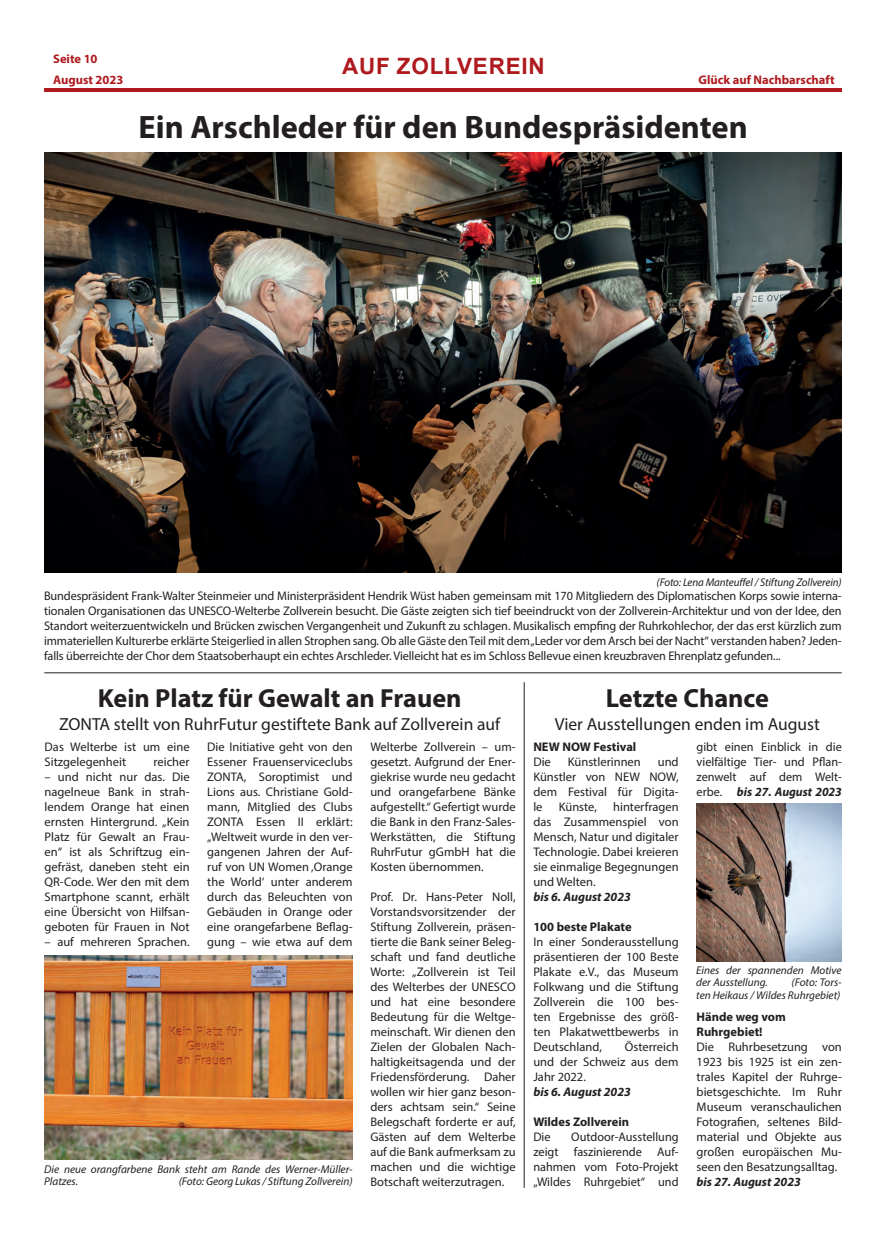
<style>
.page{position:relative;width:886px;height:1241px;background:#fff}
.page>*{position:absolute;margin:0;border:0;box-sizing:border-box;transform-origin:0 0}
.t1{font:700 32.5px "Myriad Pro";color:#231f20}
.t2{font:700 26.25px "Myriad Pro";color:#231f20}
.t3{font:700 22.5px "Arial";letter-spacing:.035em;color:#ae1a1e}
.t4{font:17.5px "Myriad Pro";color:#231f20}
.t5{font:12.5px/15px "Myriad Pro";color:#231f20;text-align:justify}
.t6{font:700 12.5px/15px "Myriad Pro";color:#231f20}
.t7{font:italic 700 12.5px "Myriad Pro";color:#231f20}
.t8{font:700 12.5px "Myriad Pro";color:#ae1a1e}
.t9{font:italic 11.25px/12.5px "Myriad Pro";color:#231f20}
.s1{font-weight:700;font-style:italic}
</style>
<div class="page">
<hr style="left:44px;top:88px;width:798px;height:4px;background:#ae1a1e">
<img style="left:44px;top:152px;width:798px;height:421px">
<img style="left:44px;top:955px;width:309px;height:205px">
<hr style="left:44px;top:672px;width:798px;height:1px;background:#231f20">
<img style="left:696px;top:803px;width:146px;height:158px">
<hr style="left:524px;top:682px;width:1px;height:505px;background:#231f20">
<p class="t8" style="left:53px;top:50px;width:46px">Seite 10</p>
<h3 class="t3" style="left:342px;top:50px;width:204px">AUF ZOLLVEREIN</h3>
<p class="t8" style="left:53px;top:71px;width:72px">August 2023</p>
<p class="t8" style="left:699px;top:71px;width:137px">Glück auf Nachbarschaft</p>
<h1 class="t1" style="left:139px;top:105px;width:610px">Ein Arschleder für den Bundespräsidenten</h1>
<p class="t9" style="left:657px;top:575px;width:187px">(Foto: Lena Manteuffel / Stiftung Zollverein)</p>
<p class="t5" style="left:44px;top:588px;width:799px">Bundespräsident Frank-Walter Steinmeier und Ministerpräsident Hendrik Wüst haben gemeinsam mit 170 Mitgliedern des Diplomatischen Korps sowie interna&shy;tionalen Organisationen das UNESCO-Welterbe Zollverein besucht. Die Gäste zeigten sich tief beeindruckt von der Zollverein-Architektur und von der Idee, den Standort weiterzuentwickeln und Brücken zwischen Vergangenheit und Zukunft zu schlagen. Musikalisch empfing der Ruhrkohlechor, der das erst kürzlich zum immateriellen Kulturerbe erklärte Steigerlied in allen Strophen sang. Ob alle Gäste den Teil mit dem „Leder vor dem Arsch bei der Nacht“ verstanden haben? Jeden&shy;falls überreichte der Chor dem Staatsoberhaupt ein echtes Arschleder. Vielleicht hat es im Schloss Bellevue einen kreuzbraven Ehrenplatz gefunden...</p>
<h2 class="t2" style="left:98px;top:680px;width:365px">Kein Platz für Gewalt an Frauen</h2>
<h3 class="t4" style="left:59px;top:713px;width:443px">ZONTA stellt von RuhrFutur gestiftete Bank auf Zollverein auf</h3>
<p class="t5" style="left:207px;top:738px;width:147px">Die Initiative geht von den Essener Frauenserviceclubs ZONTA, Soroptimist und Lions aus. Christiane Gold&shy;mann, Mitglied des Clubs ZONTA Essen II erklärt: „Weltweit wurde in den ver&shy;gangenen Jahren der Auf&shy;ruf von UN Women ‚Orange the World‘ unter anderem durch das Beleuchten von Gebäuden in Orange oder eine orangefarbene Beflag&shy;gung – wie etwa auf dem</p>
<p class="t5" style="left:45px;top:738px;width:146px">Das Welterbe ist um eine<br>Sitzgelegenheit</p>
<p class="t5" style="left:370px;top:738px;width:147px">Welterbe Zollverein – um&shy;gesetzt. Aufgrund der Ener&shy;giekrise wurde neu gedacht und orangefarbene Bänke aufgestellt.“ Gefertigt wurde die Bank in den Franz-Sales-Werkstätten, die Stiftung RuhrFutur gGmbH hat die Kosten übernommen.</p>
<p class="t5" style="left:370px;top:888px;width:147px">Prof. Dr. Hans-Peter Noll, Vorstandsvorsitzender der Stiftung Zollverein, präsen&shy;tierte die Bank seiner Beleg&shy;schaft und fand deutliche Worte: „Zollverein ist Teil des Welterbes der UNESCO und hat eine besondere Bedeutung für die Weltge&shy;meinschaft. Wir dienen den Zielen der Globalen Nach&shy;haltigkeitsagenda und der Friedensförderung. Daher wollen wir hier ganz beson&shy;ders achtsam sein.“ Seine Belegschaft forderte er auf, Gästen auf dem Welterbe auf die Bank aufmerksam zu machen und die wichtige Botschaft weiterzutragen.</p>
<p class="t5" style="left:154px;top:753px;width:38px">reicher</p>
<p class="t5" style="left:45px;top:768px;width:146px">– und nicht nur das. Die nagelneue Bank in strah&shy;lendem Orange hat einen ernsten Hintergrund. „Kein Platz für Gewalt an Frau&shy;en“ ist als Schriftzug ein&shy;gefräst, daneben steht ein QR-Code. Wer den mit dem Smartphone scannt, erhält eine Übersicht von Hilfsan&shy;geboten für Frauen in Not</p>
<p class="t5" style="left:45px;top:933px;width:146px">– auf mehreren Sprachen.</p>
<p class="t9" style="left:44px;top:1162px;width:310px">Die neue orangfarbene Bank steht am Rande des Werner-Müller-<br>Platzes.</p>
<p class="t9" style="left:179px;top:1174px;width:176px">(Foto: Georg Lukas / Stiftung Zollverein)</p>
<h2 class="t2" style="left:606px;top:680px;width:165px">Letzte Chance</h2>
<h3 class="t4" style="left:555px;top:713px;width:267px">Vier Ausstellungen enden im August</h3>
<p class="t6" style="left:533px;top:738px;width:105px">NEW NOW Festival</p>
<p class="t5" style="left:533px;top:753px;width:19px">Die</p>
<p class="t5" style="left:568px;top:753px;width:74px">Künstlerinnen</p>
<p class="t5" style="left:533px;top:753px;width:147px;text-indent:124px">und Künstler von NEW NOW, dem Festival für Digita&shy;le</p>
<p class="t5" style="left:533px;top:798px;width:147px;text-indent:80px">hinterfragen das Zusammenspiel von Mensch, Natur und digitaler Technologie. Dabei kreieren sie einmalige Begegnungen und Welten.</p>
<p class="t7" style="left:533px;top:888px;width:99px">bis 6. August 2023</p>
<p class="t6" style="left:533px;top:918px;width:100px">100 beste Plakate</p>
<p class="t5" style="left:533px;top:933px;width:147px">In einer Sonderausstellung präsentieren der 100 Beste Plakate e.V., das Museum Folkwang und die Stiftung Zollverein die 100 bes&shy;ten Ergebnisse des größ&shy;ten Plakatwettbewerbs in Deutschland,</p>
<p class="t5" style="left:559px;top:798px;width:40px">Künste,</p>
<p class="t5" style="left:533px;top:1038px;width:147px;text-indent:92px">Österreich und der Schweiz aus dem Jahr 2022.</p>
<p class="t7" style="left:533px;top:1083px;width:99px">bis 6. August 2023</p>
<p class="t6" style="left:533px;top:1113px;width:97px">Wildes Zollverein</p>
<p class="t5" style="left:533px;top:1128px;width:19px">Die</p>
<p class="t5" style="left:533px;top:1128px;width:147px;text-indent:38px">Outdoor-Ausstellung zeigt faszinierende Auf&shy;nahmen vom Foto-Projekt „Wildes Ruhrgebiet“ und</p>
<p class="t5" style="left:696px;top:738px;width:147px">gibt einen Einblick in die vielfältige Tier- und Pflan&shy;zenwelt auf dem Welt&shy;erbe. <span class="s1">bis 27. August 2023</span></p>
<p class="t9" style="left:696px;top:963px;width:147px">Eines der spannenden Motive der Ausstellung.</p>
<p class="t9" style="left:696px;top:975px;width:147px;text-align:right">(Foto: Tors-<br>ten Heikaus / Wildes Ruhrgebiet)</p>
<p class="t6" style="left:696px;top:1008px;width:91px">Hände weg vom<br>Ruhrgebiet!</p>
<p class="t5" style="left:696px;top:1038px;width:147px">Die Ruhrbesetzung von 1923 bis 1925 ist ein zen&shy;trales Kapitel der Ruhrge&shy;bietsgeschichte. Im Ruhr Museum veranschaulichen Fotografien, seltenes Bild&shy;material und Objekte aus großen europäischen Mu&shy;seen den Besatzungsalltag.</p>
<p class="t7" style="left:696px;top:1173px;width:106px">bis 27. August 2023</p>
</div>
